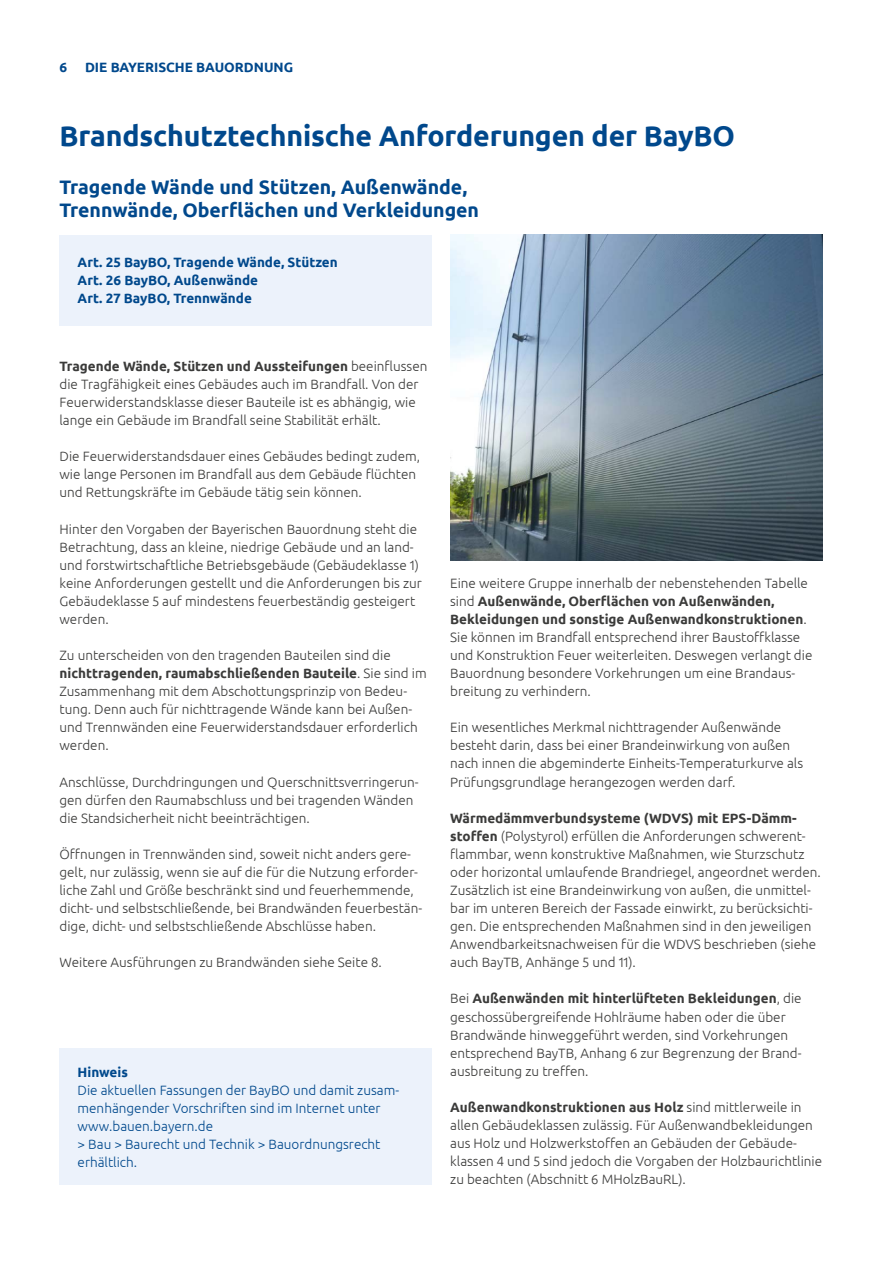
<style>
.page{position:relative;width:893px;height:1263px;background:#fff}
.page>*{position:absolute;margin:0;border:0;box-sizing:border-box;transform-origin:0 0}
.t1{font:700 28.5px "Ubuntu";letter-spacing:-.005em;color:#00488c}
.t2{font:700 19.5px/22.5px "Ubuntu";color:#00488c}
.t3{font:300 13.5px/18.1px "Ubuntu";color:#3b3b3a}
.t4{font:300 13.5px/18.1px "Ubuntu";color:#00488c}
.t5{font:700 13.5px/18.1px "Ubuntu";color:#00488c}
.s1{font-weight:700}
</style>
<div class="page">
<div style="left:60px;top:235px;width:372px;height:90px;background:#ecf2fb"></div>
<div style="left:60px;top:1048px;width:372px;height:137px;background:#ecf2fb"></div>
<img style="left:450px;top:235px;width:373px;height:325px">
<p class="t5" style="left:60px;top:58px;width:9px">6</p>
<p class="t5" style="left:85px;top:58px;width:210px">DIE BAYERISCHE BAUORDNUNG</p>
<h1 class="t1" style="left:60px;top:119px;width:677px">Brandschutztechnische Anforderungen der BayBO</h1>
<h2 class="t2" style="left:60px;top:176px;width:421px">Tragende Wände und Stützen, Außenwände,<br>Trennwände, Oberflächen und Verkleidungen</h2>
<p class="t5" style="left:78px;top:253px;width:262px">Art. 25 BayBO, Tragende Wände, Stützen<br>Art. 26 BayBO, Außenwände<br>Art. 27 BayBO, Trennwände</p>
<p class="t3" style="left:60px;top:357px;width:369px"><span class="s1">Tragende Wände, Stützen und Aussteifungen</span> beeinflussen die Tragfähigkeit eines Gebäudes auch im Brandfall. Von der Feuerwiderstandsklasse dieser Bauteile ist es abhängig, wie lange ein Gebäude im Brandfall seine Stabilität erhält.</p>
<p class="t3" style="left:60px;top:447px;width:362px">Die Feuerwiderstandsdauer eines Gebäudes bedingt zudem, wie lange Personen im Brandfall aus dem Gebäude flüchten und Rettungskräfte im Gebäude tätig sein können.</p>
<p class="t3" style="left:60px;top:519px;width:364px">Hinter den Vorgaben der Bayerischen Bauordnung steht die Betrachtung, dass an kleine, niedrige Gebäude und an land&shy;und forstwirtschaftliche Betriebsgebäude (Gebäudeklasse 1) keine Anforderungen gestellt und die Anforderungen bis zur Gebäudeklasse 5 auf mindestens feuerbeständig gesteigert werden.</p>
<p class="t3" style="left:60px;top:646px;width:369px">Zu unterscheiden von den tragenden Bauteilen sind die <span class="s1">nichttragenden, raumabschließenden Bauteile</span>. Sie sind im Zusammenhang mit dem Abschottungsprinzip von Bedeu&shy;tung. Denn auch für nichttragende Wände kann bei Außen&shy;und Trennwänden eine Feuerwiderstandsdauer erforderlich werden.</p>
<p class="t3" style="left:60px;top:772px;width:361px">Anschlüsse, Durchdringungen und Querschnittsverringerun&shy;gen dürfen den Raumabschluss und bei tragenden Wänden die Standsicherheit nicht beeinträchtigen.</p>
<p class="t3" style="left:60px;top:845px;width:364px">Öffnungen in Trennwänden sind, soweit nicht anders gere&shy;gelt, nur zulässig, wenn sie auf die für die Nutzung erforder&shy;liche Zahl und Größe beschränkt sind und feuerhemmende, dicht- und selbstschließende, bei Brandwänden feuerbestän&shy;dige, dicht- und selbstschließende Abschlüsse haben.</p>
<p class="t3" style="left:60px;top:953px;width:324px">Weitere Ausführungen zu Brandwänden siehe Seite 8.</p>
<p class="t5" style="left:78px;top:1063px;width:52px">Hinweis</p>
<p class="t4" style="left:78px;top:1080px;width:323px">Die aktuellen Fassungen der BayBO und damit zusam&shy;menhängender Vorschriften sind im Internet unter www.bauen.bayern.de<br>&gt; Bau &gt; Baurecht und Technik &gt; Bauordnungsrecht erhältlich.</p>
<p class="t3" style="left:450px;top:573px;width:364px">Eine weitere Gruppe innerhalb der nebenstehenden Tabelle sind <span class="s1">Außenwände, Oberflächen von Außenwänden, Bekleidungen und sonstige Außenwandkonstruktionen</span>.<br>Sie können im Brandfall entsprechend ihrer Baustoffklasse und Konstruktion Feuer weiterleiten. Deswegen verlangt die Bauordnung besondere Vorkehrungen um eine Brandaus&shy;breitung zu verhindern.</p>
<p class="t3" style="left:450px;top:718px;width:354px">Ein wesentliches Merkmal nichttragender Außenwände besteht darin, dass bei einer Brandeinwirkung von außen nach innen die abgeminderte Einheits-Temperaturkurve als Prüfungsgrundlage herangezogen werden darf.</p>
<p class="t3" style="left:450px;top:808px;width:372px"><span class="s1">Wärmedämmverbundsysteme (WDVS) mit EPS-Dämm&shy;stoffen</span> (Polystyrol) erfüllen die Anforderungen schwerent&shy;flammbar, wenn konstruktive Maßnahmen, wie Sturzschutz oder horizontal umlaufende Brandriegel, angeordnet werden.<br>Zusätzlich ist eine Brandeinwirkung von außen, die unmittel&shy;bar im unteren Bereich der Fassade einwirkt, zu berücksichti&shy;gen. Die entsprechenden Maßnahmen sind in den jeweiligen Anwendbarkeitsnachweisen für die WDVS beschrieben (siehe auch BayTB, Anhänge 5 und 11).</p>
<p class="t3" style="left:450px;top:989px;width:353px">Bei <span class="s1">Außenwänden mit hinterlüfteten Bekleidungen</span>, die geschossübergreifende Hohlräume haben oder die über Brandwände hinweggeführt werden, sind Vorkehrungen entsprechend BayTB, Anhang 6 zur Begrenzung der Brand&shy;ausbreitung zu treffen.</p>
<p class="t3" style="left:450px;top:1098px;width:373px"><span class="s1">Außenwandkonstruktionen aus Holz</span> sind mittlerweile in allen Gebäudeklassen zulässig. Für Außenwandbekleidungen aus Holz und Holzwerkstoffen an Gebäuden der Gebäude&shy;klassen 4 und 5 sind jedoch die Vorgaben der Holzbaurichtlinie zu beachten (Abschnitt 6 MHolzBauRL).</p>
</div>
